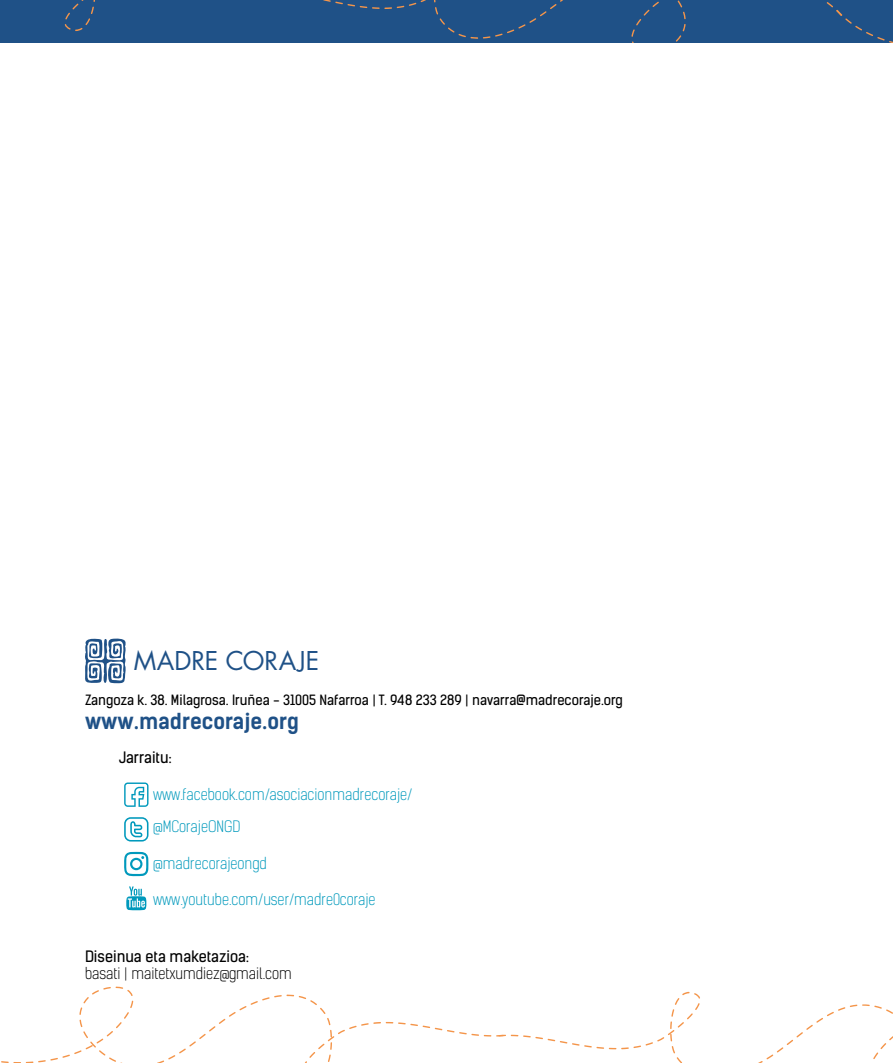
<style>
.page{position:relative;width:893px;height:1063px;background:#fff}
.page>*{position:absolute;margin:0;border:0;box-sizing:border-box;transform-origin:0 0}
.t1{font:25.2px "Futura Std";color:#1f5187}
.t2{font:700 21px "Kelson Sans";color:#1f5187}
.t3{font:300 15px/32.2px "Kelson Sans";color:#0099bc}
.t4{font:300 15px/17.2px "Kelson Sans";color:#000}
.t5{font:15px "Kelson Sans";color:#000}
.t6{font:13.5px "Kelson Sans";color:#000}
.s1{font-family:"Minion Pro"}
.s2{font-weight:400}
.s3{font-family:"Minion Pro";font-weight:400}
</style>
<div class="page">
<div style="left:0;top:0;width:893px;height:43px;background:#1f5187"></div>
<svg style="left:1px;top:987px;width:497px;height:76px"></svg>
<svg style="left:498px;top:992px;width:395px;height:71px"></svg>
<svg style="left:124px;top:852px;width:24px;height:24px"></svg>
<svg style="left:124px;top:817px;width:24px;height:25px"></svg>
<svg style="left:124px;top:783px;width:24px;height:24px"></svg>
<svg style="left:85px;top:638px;width:41px;height:45px"></svg>
<svg style="left:126px;top:886px;width:20px;height:24px"></svg>
<h1 class="t1" style="left:134px;top:644px;width:187px">MADRE CORAJE</h1>
<p class="t6" style="left:85px;top:691px;width:539px">Zangoza k. 38. Milagrosa. Iruñea - 31005 Nafarroa | T. 948 233 289 | navarra@madrecoraje.org</p>
<h2 class="t2" style="left:85px;top:708px;width:215px">www<span class="s1">.</span>madrecoraje<span class="s1">.</span>org</h2>
<p class="t5" style="left:119px;top:748px;width:54px">Jarraitu<span class="s1">:</span></p>
<p class="t3" style="left:153px;top:778px;width:261px">www.facebook.com/asociacionmadrecoraje/ @MCorajeONGD</p>
<p class="t3" style="left:153px;top:847px;width:115px">@madrecorajeongd</p>
<p class="t3" style="left:153px;top:884px;width:224px">www.youtube.com/user/madre0coraje</p>
<p class="t4" style="left:85px;top:947px;width:208px"><span class="s2">Diseinua eta maketazioa</span><span class="s3">:<br></span>basati | maitetxumdiez@gmail.com</p>
</div>
